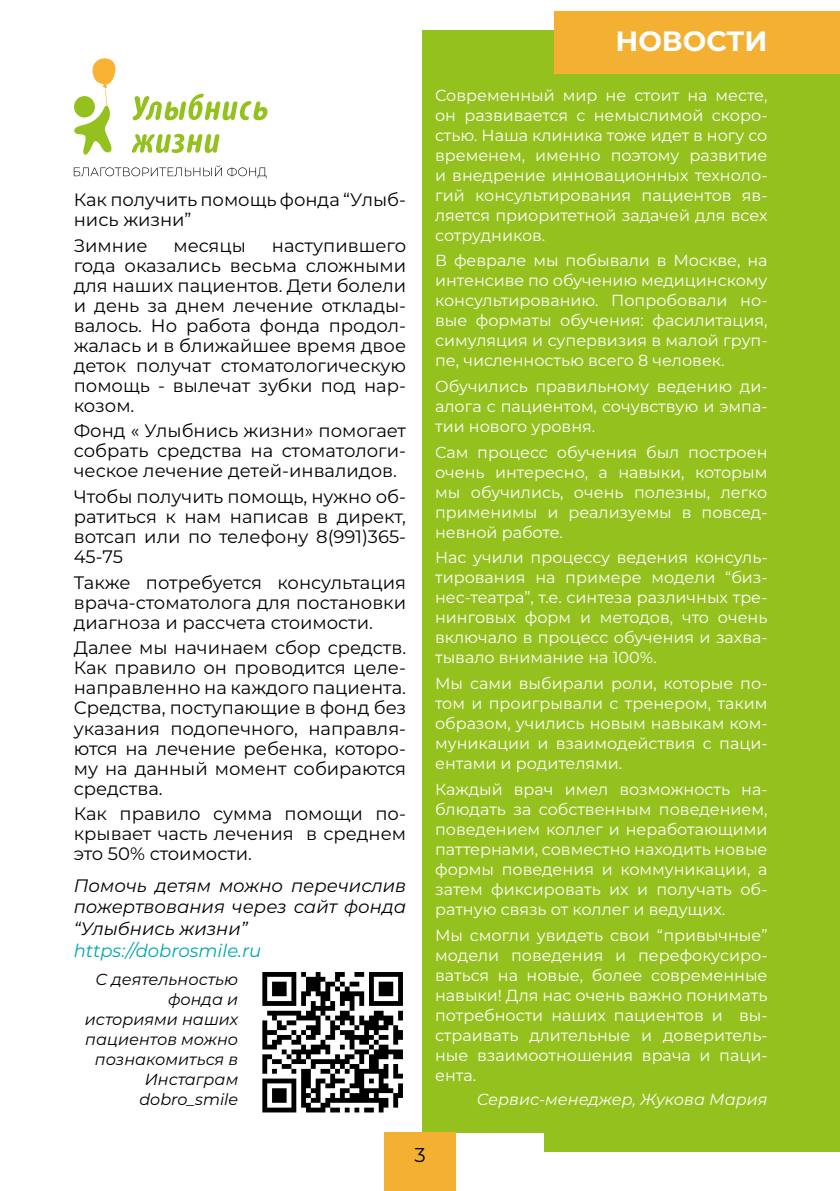
<style>
.page{position:relative;width:840px;height:1191px;background:#fff}
.page>*{position:absolute;margin:0;border:0;box-sizing:border-box;transform-origin:0 0}
.t1{font:700 28px "Montserrat";color:#fff}
.t2{font:20px "Montserrat";color:#000}
.t3{font:18px/20px "Montserrat";color:#000;text-align:justify}
.t4{font:italic 18px/21.6px "Montserrat";color:#000;text-align:justify}
.t5{font:italic 18px "Montserrat";color:#00a7b3}
.t6{font:16px/20px "Montserrat";color:#fff;text-align:justify}
.t7{font:italic 16px/20px "Montserrat";color:#000;text-align:right}
.t8{font:italic 16px "Montserrat";color:#fff}
</style>
<div class="page">
<div style="left:422px;top:30px;width:417px;height:1102px;background:#95c11f"></div>
<div style="left:384px;top:1132px;width:71px;height:59px;background:#f4b032"></div>
<div style="left:544px;top:1132px;width:295px;height:20px;background:#95c11f"></div>
<svg style="left:74px;top:165px;width:192px;height:13px"></svg>
<svg style="left:132px;top:93px;width:135px;height:27px"></svg>
<svg style="left:131px;top:134px;width:88px;height:19px"></svg>
<svg style="left:74px;top:58px;width:41px;height:97px"></svg>
<div style="left:554px;top:11px;width:285px;height:63px;background:#f4b032"></div>
<svg style="left:262px;top:972px;width:141px;height:140px"></svg>
<p class="t3" style="left:74px;top:189px;width:333px">Как получить помощь фонда “Улыб&shy;нись жизни”</p>
<p class="t3" style="left:74px;top:235px;width:75px">Зимние</p>
<p class="t3" style="left:173px;top:235px;width:74px">месяцы</p>
<p class="t3" style="left:74px;top:235px;width:334px;text-indent:198px">наступившего года оказались весьма сложными для наших пациентов. Дети болели и день за днем лечение отклады&shy;валось. Но работа фонда продол&shy;жалась и в ближайшее время двое деток получат стоматологическую помощь - вылечат зубки под нар&shy;козом.</p>
<p class="t3" style="left:74px;top:420px;width:334px">Фонд « Улыбнись жизни» помогает собрать средства на стоматологи&shy;ческое лечение детей-инвалидов.</p>
<p class="t3" style="left:74px;top:486px;width:334px">Чтобы получить помощь, нужно об&shy;ратиться к нам написав в директ, вотсап или по телефону 8(991)365- 45-75</p>
<p class="t3" style="left:74px;top:572px;width:334px">Также потребуется консультация врача-стоматолога для постановки диагноза и рассчета стоимости.</p>
<p class="t3" style="left:74px;top:637px;width:334px">Далее мы начинаем сбор средств.<br>Как правило он проводится целе&shy;направленно на каждого пациента.<br>Средства, поступающие в фонд без указания подопечного, направля&shy;ются на лечение ребенка, которо&shy;му на данный момент собираются средства.</p>
<p class="t3" style="left:74px;top:803px;width:334px">Как правило сумма помощи по&shy;крывает часть лечения в среднем это 50% стоимости.</p>
<p class="t4" style="left:74px;top:874px;width:334px">Помочь детям можно перечислив пожертвования через сайт фонда “Улыбнись жизни”</p>
<p class="t5" style="left:74px;top:937px;width:189px">https://dobrosmile.ru</p>
<p class="t7" style="left:85px;top:969px;width:155px">С деятельностью фонда и историями наших пациентов можно познакомиться в<br>Инстаграм dobro_smile</p>
<h1 class="t1" style="left:615px;top:21px;width:153px">НОВОСТИ</h1>
<p class="t6" style="left:435px;top:84px;width:334px">Современный мир не стоит на месте, он развивается с немыслимой скоро&shy;стью. Наша клиника тоже идет в ногу со временем, именно поэтому развитие и внедрение инновационных техноло&shy;гий консультирования пациентов яв&shy;ляется приоритетной задачей для всех сотрудников.</p>
<p class="t6" style="left:435px;top:250px;width:334px">В феврале мы побывали в Москве, на интенсиве по обучению медицинскому консультированию. Попробовали но&shy;вые форматы обучения: фасилитация, симуляция и супервизия в малой груп&shy;пе, численностью всего 8 человек.</p>
<p class="t6" style="left:435px;top:376px;width:334px">Обучились правильному ведению ди&shy;алога с пациентом, сочувствую и эмпа&shy;тии нового уровня.</p>
<p class="t6" style="left:435px;top:441px;width:334px">Сам процесс обучения был построен очень интересно, а навыки, которым мы обучились, очень полезны, легко применимы и реализуемы в повсед&shy;невной работе.</p>
<p class="t6" style="left:435px;top:547px;width:334px">Нас учили процессу ведения консуль&shy;тирования на примере модели “биз&shy;нес-театра”, т.е. синтеза различных тре&shy;нинговых форм и методов, что очень включало в процесс обучения и захва&shy;тывало внимание на 100%.</p>
<p class="t6" style="left:435px;top:673px;width:334px">Мы сами выбирали роли, которые по&shy;том и проигрывали с тренером, таким образом, учились новым навыкам ком&shy;муникации и взаимодействия с паци&shy;ентами и родителями.</p>
<p class="t6" style="left:435px;top:778px;width:333px">Каждый врач имел возможность на&shy;блюдать за собственным поведением, поведением коллег и неработающими паттернами, совместно находить новые формы поведения и коммуникации, а затем фиксировать их и получать об&shy;ратную связь от коллег и ведущих.</p>
<p class="t6" style="left:435px;top:924px;width:333px">Мы смогли увидеть свои “привычные” модели поведения и перефокусиро&shy;ваться на новые, более современные навыки! Для нас очень важно понимать потребности наших пациентов и вы&shy;страивать длительные и доверитель&shy;ные взаимоотношения врача и паци&shy;ента.</p>
<p class="t8" style="left:476px;top:1088px;width:292px">Сервис-менеджер, Жукова Мария</p>
<p class="t2" style="left:414px;top:1141px;width:13px">3</p>
</div>
